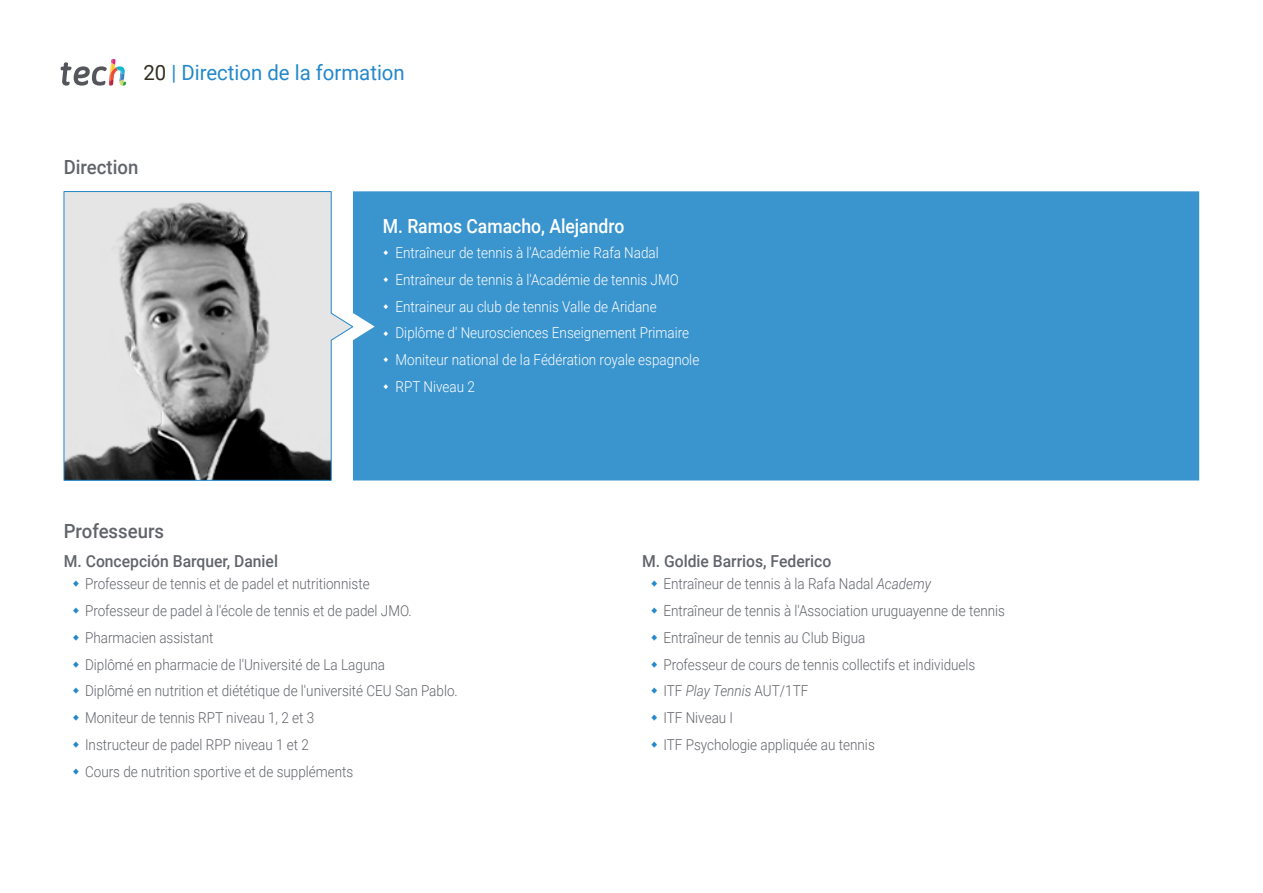
<style>
.page{position:relative;width:1263px;height:893px;background:#fff}
.page>*{position:absolute;margin:0;border:0;box-sizing:border-box;transform-origin:0 0}
.t1{font:21px "Roboto";color:#2488c9}
.t2{font:500 19.5px "Roboto";color:#fff;scale:.9 1}
.t3{font:500 19.5px "Roboto";color:#61646a;scale:.95 1}
.t4{font:500 16.5px "Roboto";color:#61646a;scale:.95 1}
.t5{font:300 15px/26.7px "Roboto";color:#61646a;scale:.9 1}
.t6{font:300 15px/26.7px "Roboto";color:#fff;scale:.9 1}
.s1{color:#312e20}
.s2{font-style:italic}
</style>
<div class="page">
<svg style="left:61px;top:59px;width:65px;height:27px"></svg>
<div style="left:353px;top:191px;width:846px;height:289px;background:#3a94ce"></div>
<svg style="left:64px;top:191px;width:289px;height:290px;background:#adaeaf"></svg>
<svg style="left:384px;top:250px;width:4px;height:5px"></svg>
<svg style="left:384px;top:277px;width:4px;height:5px"></svg>
<svg style="left:384px;top:304px;width:4px;height:5px"></svg>
<svg style="left:384px;top:331px;width:4px;height:5px"></svg>
<svg style="left:384px;top:357px;width:4px;height:5px"></svg>
<svg style="left:384px;top:384px;width:4px;height:5px"></svg>
<h1 class="t1" style="left:144px;top:57px;width:263px"><span class="s1">20</span> | Direction de la formation</h1>
<h2 class="t3" style="left:64px;top:154px;width:80px">Direction</h2>
<h2 class="t3" style="left:64px;top:517px;width:107px">Professeurs</h2>
<h2 class="t2" style="left:383px;top:212px;width:270px">M. Ramos Camacho, Alejandro</h2>
<p class="t6" style="left:395px;top:239px;width:339px">Entraîneur de tennis à l'Académie Rafa Nadal Entraîneur de tennis à l'Académie de tennis JMO Entraineur au club de tennis Valle de Aridane Diplôme d' Neurosciences Enseignement Primaire Moniteur national de la Fédération royale espagnole RPT Niveau 2</p>
<p class="t4" style="left:64px;top:550px;width:227px">M. Concepción Barquer, Daniel</p>
<p class="t5" style="left:85px;top:570px;width:416px">Professeur de tennis et de padel et nutritionniste<br>Professeur de padel à l'école de tennis et de padel JMO.<br>Pharmacien assistant<br>Diplômé en pharmacie de l'Université de La Laguna<br>Diplômé en nutrition et diététique de l'université CEU San Pablo.<br>Moniteur de tennis RPT niveau 1, 2 et 3<br>Instructeur de padel RPP niveau 1 et 2<br>Cours de nutrition sportive et de suppléments</p>
<p class="t4" style="left:642px;top:550px;width:201px">M. Goldie Barrios, Federico</p>
<p class="t5" style="left:663px;top:570px;width:381px">Entraîneur de tennis à la Rafa Nadal <span class="s2">Academy<br></span>Entraîneur de tennis à l'Association uruguayenne de tennis Entraîneur de tennis au Club Bigua<br>Professeur de cours de tennis collectifs et individuels<br>ITF <span class="s2">Play Tennis</span> AUT/1TF<br>ITF Niveau I<br>ITF Psychologie appliquée au tennis</p>
</div>
